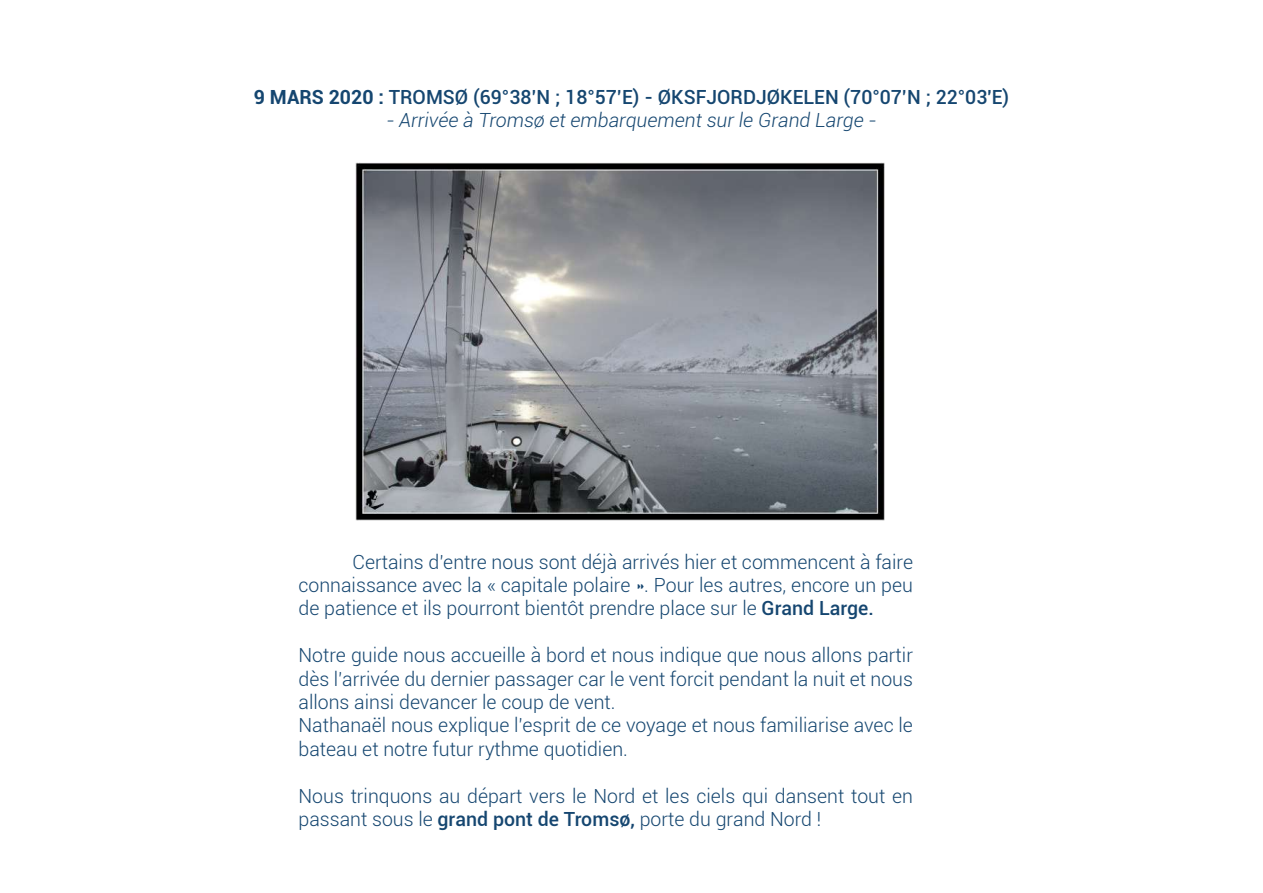
<style>
.page{position:relative;width:1263px;height:893px;background:#fff}
.page>*{position:absolute;margin:0;border:0;box-sizing:border-box;transform-origin:0 0}
.t1{font:300 19.5px/23.4px "Roboto";color:#154670}
.t2{font:500 19.5px "Roboto";color:#154670}
.t3{font:italic 300 19.5px "Roboto";color:#154670}
.s1{font-weight:700}
.s2{font-weight:500}
</style>
<div class="page">
<img style="left:356px;top:162px;width:529px;height:358px">
<p class="t2" style="left:254px;top:83px;width:757px"><span class="s1">9 MARS 2020 :</span> TROMSØ (69°38’N ; 18°57’E) - ØKSFJORDJØKELEN (70°07’N ; 22°03′E)</p>
<p class="t3" style="left:386px;top:107px;width:492px">- Arrivée à Tromsø et embarquement sur le Grand Large -</p>
<p class="t1" style="left:298px;top:549px;width:616px;text-align:justify;text-indent:54px">Certains d’entre nous sont déjà arrivés hier et commencent à faire connaissance avec la « capitale polaire ». Pour les autres, encore un peu de patience et ils pourront bientôt prendre place sur le <span class="s2">Grand Large.</span></p>
<p class="t1" style="left:298px;top:643px;width:616px">Notre guide nous accueille à bord et nous indique que nous allons partir dès l’arrivée du dernier passager car le vent forcit pendant la nuit et nous allons ainsi devancer le coup de vent.<br>Nathanaël nous explique l’esprit de ce voyage et nous familiarise avec le bateau et notre futur rythme quotidien.</p>
<p class="t1" style="left:298px;top:783px;width:616px">Nous trinquons au départ vers le Nord et les ciels qui dansent tout en passant sous le <span class="s2">grand pont de Tromsø,</span> porte du grand Nord !</p>
</div>
